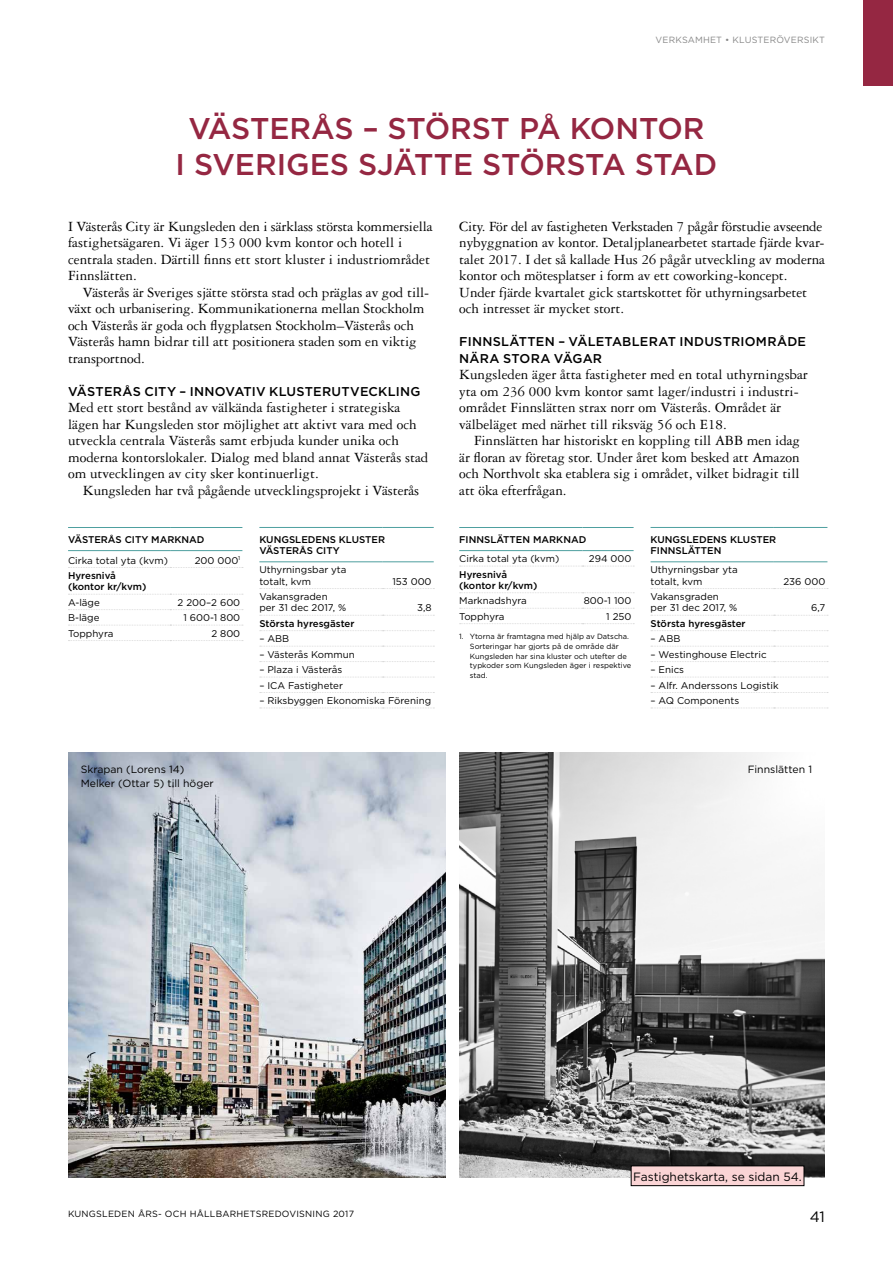
<style>
.page{position:relative;width:893px;height:1263px;background:#fff}
.page>*{position:absolute;margin:0;border:0;box-sizing:border-box;transform-origin:0 0}
.t1{font:500 30px/36px "Gotham";color:#952742;text-align:center}
.t2{font:15px/16.5px "Garamond 3 LT Std";letter-spacing:-.005em;color:#000}
.t3{font:15px "Gotham";color:#000}
.t4{font:500 12.75px/16.5px "Gotham";letter-spacing:.015em;color:#000}
.t5{font:12px "Gotham";color:#000}
.t6{font:10.5px/13.5px "Gotham";color:#000}
.t7{font:9.75px/11.2px "Gotham";color:#000}
.t8{font:500 9.75px/11.2px "Gotham";color:#000}
.t9{font:9px "Gotham";letter-spacing:.025em;color:#000}
.t10{font:9px "Gotham";letter-spacing:.02em;color:#878787}
.t11{font:7.5px/9.8px "Gotham";color:#000}
</style>
<div class="page">
<img style="left:68px;top:752px;width:378px;height:426px">
<img style="left:459px;top:752px;width:366px;height:426px">
<hr style="left:259px;top:527px;width:124px;height:1px;background:#4e9f9f">
<hr style="left:383px;top:527px;width:51px;height:1px;background:#4e9f9f">
<hr style="left:259px;top:561px;width:124px;height:1px;background:#4e9f9f">
<hr style="left:383px;top:561px;width:51px;height:1px;background:#4e9f9f">
<svg style="left:260px;top:646px;width:174px;height:1px"></svg>
<svg style="left:260px;top:661px;width:174px;height:1px"></svg>
<svg style="left:260px;top:677px;width:174px;height:1px"></svg>
<svg style="left:260px;top:692px;width:174px;height:1px"></svg>
<svg style="left:260px;top:708px;width:174px;height:1px"></svg>
<svg style="left:260px;top:588px;width:174px;height:1px"></svg>
<svg style="left:260px;top:615px;width:174px;height:1px"></svg>
<svg style="left:260px;top:630px;width:174px;height:1px"></svg>
<hr style="left:651px;top:527px;width:123px;height:1px;background:#4e9f9f">
<hr style="left:774px;top:527px;width:53px;height:1px;background:#4e9f9f">
<hr style="left:651px;top:561px;width:123px;height:1px;background:#4e9f9f">
<hr style="left:774px;top:561px;width:53px;height:1px;background:#4e9f9f">
<svg style="left:651px;top:646px;width:177px;height:1px"></svg>
<svg style="left:651px;top:661px;width:177px;height:1px"></svg>
<svg style="left:651px;top:677px;width:177px;height:1px"></svg>
<svg style="left:651px;top:692px;width:177px;height:1px"></svg>
<svg style="left:651px;top:708px;width:177px;height:1px"></svg>
<svg style="left:651px;top:588px;width:177px;height:1px"></svg>
<svg style="left:651px;top:615px;width:177px;height:1px"></svg>
<svg style="left:651px;top:630px;width:177px;height:1px"></svg>
<hr style="left:68px;top:527px;width:102px;height:1px;background:#4e9f9f">
<hr style="left:170px;top:527px;width:72px;height:1px;background:#4e9f9f">
<hr style="left:68px;top:550px;width:102px;height:1px;background:#4e9f9f">
<hr style="left:170px;top:550px;width:72px;height:1px;background:#4e9f9f">
<svg style="left:68px;top:625px;width:175px;height:1px"></svg>
<svg style="left:68px;top:567px;width:175px;height:1px"></svg>
<svg style="left:68px;top:594px;width:175px;height:1px"></svg>
<svg style="left:68px;top:609px;width:175px;height:1px"></svg>
<svg style="left:68px;top:640px;width:175px;height:1px"></svg>
<hr style="left:459px;top:527px;width:124px;height:1px;background:#4e9f9f">
<hr style="left:583px;top:527px;width:51px;height:1px;background:#4e9f9f">
<hr style="left:459px;top:550px;width:124px;height:1px;background:#4e9f9f">
<hr style="left:583px;top:550px;width:51px;height:1px;background:#4e9f9f">
<svg style="left:460px;top:623px;width:174px;height:1px"></svg>
<svg style="left:460px;top:566px;width:174px;height:1px"></svg>
<svg style="left:460px;top:592px;width:174px;height:1px"></svg>
<svg style="left:460px;top:608px;width:174px;height:1px"></svg>
<div style="left:863px;top:0;width:30px;height:85px;background:#952742"></div>
<div style="left:631px;top:1166px;width:173px;height:20px;background:#fad4d5"></div>
<div style="left:631px;top:1166px;width:173px;height:20px;border:1px solid #000"></div>
<p class="t10" style="left:656px;top:34px;width:171px">VERKSAMHET • KLUSTERÖVERSIKT</p>
<h1 class="t1" style="left:176px;top:110px;width:543px">VÄSTERÅS – STÖRST PÅ KONTOR<br>I SVERIGES SJÄTTE STÖRSTA STAD</h1>
<p class="t2" style="left:68px;top:218px;width:366px">I Västerås City är Kungsleden den i särklass största kommersiella fastighetsägaren. Vi äger 153 000 kvm kontor och hotell i centrala staden. Därtill finns ett stort kluster i industriområdet Finnslätten.</p>
<p class="t2" style="left:68px;top:284px;width:363px;text-indent:15px">Västerås är Sveriges sjätte största stad och präglas av god till&shy;växt och urbanisering. Kommunikationerna mellan Stockholm och Västerås är goda och flygplatsen Stockholm–Västerås och Västerås hamn bidrar till att positionera staden som en viktig transportnod.</p>
<p class="t4" style="left:68px;top:383px;width:354px">VÄSTERÅS CITY – INNOVATIV KLUSTERUTVECKLING</p>
<p class="t2" style="left:68px;top:400px;width:362px">Med ett stort bestånd av välkända fastigheter i strategiska lägen har Kungsleden stor möjlighet att aktivt vara med och utveckla centrala Västerås samt erbjuda kunder unika och moderna kontorslokaler. Dialog med bland annat Västerås stad om utvecklingen av city sker kontinuerligt.</p>
<p class="t2" style="left:83px;top:482px;width:338px">Kungsleden har två pågående utvecklingsprojekt i Västerås</p>
<p class="t8" style="left:68px;top:534px;width:138px">VÄSTERÅS CITY MARKNAD</p>
<p class="t7" style="left:68px;top:554px;width:101px">Cirka total yta (kvm)</p>
<p class="t7" style="left:195px;top:554px;width:47px">200 000<sup>1</sup></p>
<p class="t8" style="left:68px;top:570px;width:80px">Hyresnivå (kontor kr/kvm)</p>
<p class="t7" style="left:68px;top:596px;width:33px">A-läge</p>
<p class="t7" style="left:178px;top:596px;width:64px">2 200–2 600</p>
<p class="t7" style="left:68px;top:612px;width:33px">B-läge</p>
<p class="t7" style="left:183px;top:612px;width:58px">1 600-1 800</p>
<p class="t7" style="left:68px;top:627px;width:47px">Topphyra</p>
<p class="t7" style="left:211px;top:627px;width:30px">2 800</p>
<p class="t8" style="left:259px;top:534px;width:127px">KUNGSLEDENS KLUSTER<br>VÄSTERÅS CITY</p>
<p class="t7" style="left:259px;top:564px;width:89px">Uthyrningsbar yta totalt, kvm</p>
<p class="t7" style="left:392px;top:575px;width:41px">153 000</p>
<p class="t7" style="left:259px;top:591px;width:88px">Vakansgraden per 31 dec 2017, %</p>
<p class="t7" style="left:417px;top:602px;width:16px">3,8</p>
<p class="t8" style="left:259px;top:618px;width:97px">Största hyresgäster</p>
<p class="t7" style="left:259px;top:633px;width:31px">– ABB</p>
<p class="t7" style="left:259px;top:648px;width:97px">– Västerås Kommun</p>
<p class="t7" style="left:259px;top:664px;width:85px">– Plaza i Västerås</p>
<p class="t7" style="left:259px;top:679px;width:85px">– ICA Fastigheter</p>
<p class="t7" style="left:259px;top:695px;width:173px">– Riksbyggen Ekonomiska Förening</p>
<p class="t2" style="left:459px;top:218px;width:367px">City. För del av fastigheten Verkstaden 7 pågår förstudie avseende nybyggnation av kontor. Detaljplanearbetet startade fjärde kvar&shy;talet 2017. I det så kallade Hus 26 pågår utveckling av moderna kontor och mötesplatser i form av ett coworking-koncept.<br>Under fjärde kvartalet gick startskottet för uthyrningsarbetet och intresset är mycket stort.</p>
<p class="t4" style="left:459px;top:333px;width:348px">FINNSLÄTTEN – VÄLETABLERAT INDUSTRIOMRÅDE<br>NÄRA STORA VÄGAR</p>
<p class="t2" style="left:459px;top:367px;width:350px">Kungsleden äger åtta fastigheter med en total uthyrningsbar yta om 236 000 kvm kontor samt lager/industri i industri&shy;området Finnslätten strax norr om Västerås. Området är välbeläget med närhet till riksväg 56 och E18.</p>
<p class="t2" style="left:459px;top:433px;width:342px;text-align:justify;text-indent:15px">Finnslätten har historiskt en koppling till ABB men idag är floran av företag stor. Under året kom besked att Amazon och Northvolt ska etablera sig i området, vilket bidragit till att öka efterfrågan.</p>
<p class="t8" style="left:459px;top:534px;width:129px">FINNSLÄTTEN MARKNAD</p>
<p class="t7" style="left:459px;top:553px;width:101px">Cirka total yta (kvm)</p>
<p class="t7" style="left:589px;top:553px;width:44px">294 000</p>
<p class="t8" style="left:459px;top:568px;width:80px">Hyresnivå (kontor kr/kvm)</p>
<p class="t7" style="left:459px;top:595px;width:69px">Marknadshyra</p>
<p class="t7" style="left:584px;top:595px;width:49px">800-1 100</p>
<p class="t7" style="left:459px;top:610px;width:47px">Topphyra</p>
<p class="t7" style="left:606px;top:610px;width:27px">1 250</p>
<p class="t11" style="left:470px;top:631px;width:163px;text-indent:-11px">1. Ytorna är framtagna med hjälp av Datscha.<br>Sorteringar har gjorts på de område där Kungsleden har sina kluster och utefter de typkoder som Kungsleden äger i respektive stad.</p>
<p class="t8" style="left:651px;top:534px;width:127px">KUNGSLEDENS KLUSTER<br>FINNSLÄTTEN</p>
<p class="t7" style="left:651px;top:564px;width:89px">Uthyrningsbar yta totalt, kvm</p>
<p class="t7" style="left:783px;top:575px;width:43px">236 000</p>
<p class="t7" style="left:651px;top:591px;width:88px">Vakansgraden per 31 dec 2017, %</p>
<p class="t7" style="left:811px;top:602px;width:16px">6,7</p>
<p class="t8" style="left:651px;top:618px;width:97px">Största hyresgäster</p>
<p class="t7" style="left:651px;top:633px;width:31px">– ABB</p>
<p class="t7" style="left:651px;top:648px;width:118px">– Westinghouse Electric</p>
<p class="t7" style="left:651px;top:664px;width:35px">– Enics</p>
<p class="t7" style="left:651px;top:679px;width:129px">– Alfr. Anderssons Logistik</p>
<p class="t7" style="left:651px;top:695px;width:90px">– AQ Components</p>
<p class="t6" style="left:81px;top:763px;width:135px">Skrapan (Lorens 14)<br>Melker (Ottar 5) till höger</p>
<p class="t6" style="left:748px;top:763px;width:66px">Finnslätten 1</p>
<p class="t9" style="left:68px;top:1208px;width:287px">KUNGSLEDEN ÅRS- OCH HÅLLBARHETSREDOVISNING 2017</p>
<p class="t5" style="left:633px;top:1168px;width:170px">Fastighetskarta, se sidan 54.</p>
<p class="t3" style="left:810px;top:1207px;width:17px">41</p>
</div>
